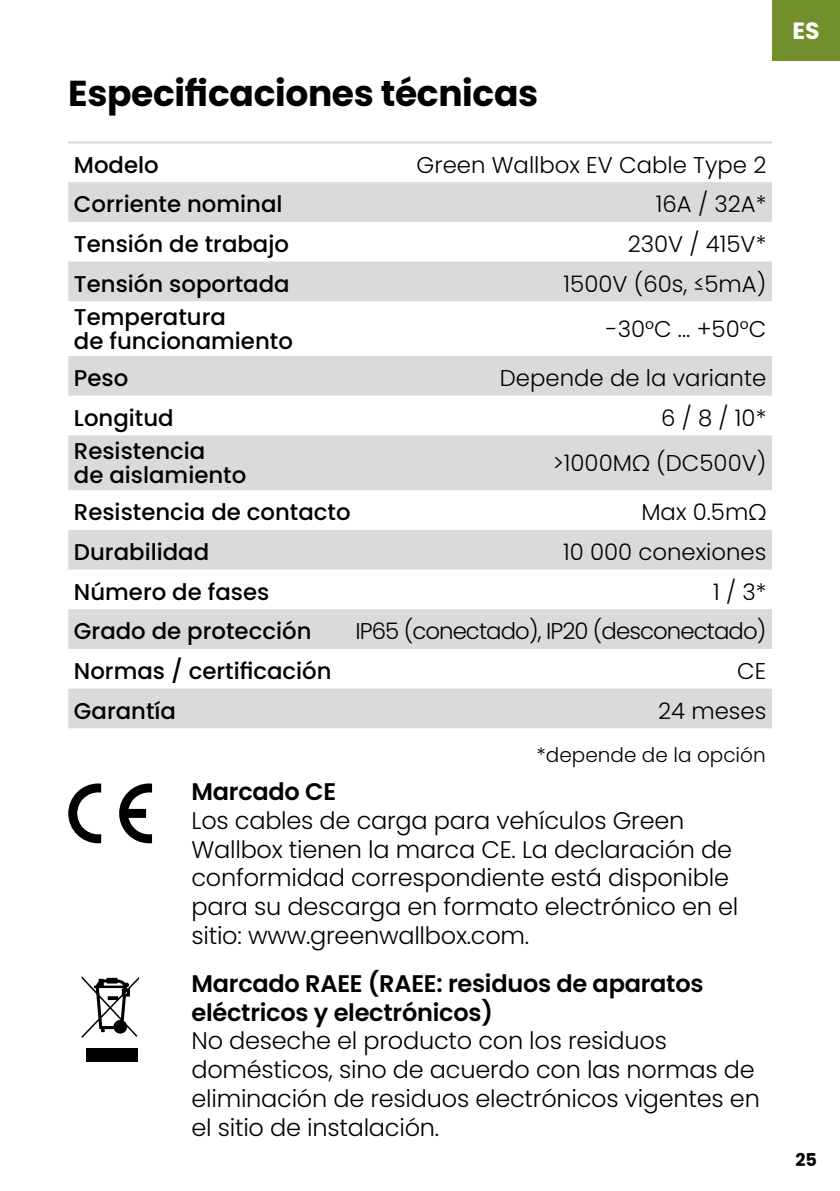
<style>
.page{position:relative;width:840px;height:1191px;background:#fff}
.page>*{position:absolute;margin:0;border:0;box-sizing:border-box;transform-origin:0 0}
.t1{font:700 36px "Poppins";letter-spacing:-.01em;color:#000}
.t2{font:300 24px/28.8px "Poppins";letter-spacing:-.01em;color:#000}
.t3{font:600 24px/28.8px "Poppins";letter-spacing:-.01em;color:#000}
.t4{font:700 23.6px "Poppins";color:#fff}
.t5{font:500 22.8px/24px "Poppins";color:#000}
.t6{font:300 22.8px "Poppins";color:#000}
.t7{font:300 22.8px "Poppins";letter-spacing:-.04em;color:#000}
.t8{font:300 20px "Poppins";color:#000}
.t9{font:700 17.6px "Poppins";color:#000}
</style>
<div class="page">
<div style="left:771px;top:0;width:68px;height:61px;background:#71902b"></div>
<div style="left:68px;top:182px;width:703px;height:40px;background:#dadada"></div>
<svg style="left:68px;top:261px;width:703px;height:467px;fill:#dadada"></svg>
<hr style="left:68px;top:141px;width:285px;height:2px;background:#dadada">
<hr style="left:353px;top:141px;width:418px;height:2px;background:#dadada">
<svg style="left:68px;top:783px;width:33px;height:60px"></svg>
<svg style="left:119px;top:783px;width:33px;height:60px"></svg>
<div style="left:86px;top:1048px;width:51px;height:13px;background:#000"></div>
<svg style="left:81px;top:976px;width:58px;height:61px"></svg>
<h1 class="t1" style="left:68px;top:72px;width:471px">Especificaciones técnicas</h1>
<p class="t5" style="left:74px;top:153px;width:86px">Modelo</p>
<p class="t6" style="left:416px;top:152px;width:351px">Green Wallbox EV Cable Type 2</p>
<p class="t5" style="left:74px;top:192px;width:210px">Corriente nominal</p>
<p class="t6" style="left:655px;top:191px;width:112px">16A / 32A*</p>
<p class="t5" style="left:74px;top:232px;width:216px">Tensión de trabajo</p>
<p class="t6" style="left:627px;top:231px;width:140px">230V / 415V*</p>
<p class="t5" style="left:74px;top:272px;width:217px">Tensión soportada</p>
<p class="t6" style="left:563px;top:270px;width:204px">1500V (60s, ≤5mA)</p>
<p class="t5" style="left:74px;top:305px;width:220px">Temperatura<br>de funcionamiento</p>
<p class="t6" style="left:605px;top:316px;width:162px">-30°C ... +50°C</p>
<p class="t5" style="left:74px;top:366px;width:56px">Peso</p>
<p class="t6" style="left:499px;top:365px;width:268px">Depende de la variante</p>
<p class="t5" style="left:74px;top:406px;width:101px">Longitud</p>
<p class="t6" style="left:660px;top:404px;width:107px">6 / 8 / 10*</p>
<p class="t5" style="left:74px;top:439px;width:174px">Resistencia<br>de aislamiento</p>
<p class="t6" style="left:552px;top:450px;width:215px">&gt;1000MΩ (DC500V)</p>
<p class="t5" style="left:74px;top:500px;width:278px">Resistencia de contacto</p>
<p class="t6" style="left:641px;top:499px;width:126px">Max 0.5mΩ</p>
<p class="t5" style="left:74px;top:540px;width:137px">Durabilidad</p>
<p class="t6" style="left:562px;top:539px;width:205px">10 000 conexiones</p>
<p class="t5" style="left:74px;top:580px;width:197px">Número de fases</p>
<p class="t6" style="left:712px;top:578px;width:55px">1 / 3*</p>
<p class="t5" style="left:74px;top:619px;width:239px">Grado de protección</p>
<p class="t7" style="left:355px;top:618px;width:412px">IP65 (conectado), IP20 (desconectado)</p>
<p class="t5" style="left:74px;top:659px;width:259px">Normas / certificación</p>
<p class="t6" style="left:736px;top:658px;width:31px">CE</p>
<p class="t5" style="left:74px;top:699px;width:104px">Garantía</p>
<p class="t6" style="left:657px;top:697px;width:110px">24 meses</p>
<p class="t8" style="left:536px;top:743px;width:230px">*depende de la opción</p>
<p class="t3" style="left:191px;top:777px;width:146px">Marcado CE</p>
<p class="t2" style="left:191px;top:806px;width:548px">Los cables de carga para vehículos Green Wallbox tienen la marca CE. La declaración de conformidad correspondiente está disponible para su descarga en formato electrónico en el sitio: www.greenwallbox.com.</p>
<p class="t3" style="left:191px;top:969px;width:513px">Marcado RAEE (RAEE: residuos de aparatos eléctricos y electrónicos)</p>
<p class="t2" style="left:191px;top:1026px;width:569px">No deseche el producto con los residuos domésticos, sino de acuerdo con las normas de eliminación de residuos electrónicos vigentes en el sitio de instalación.</p>
<p class="t4" style="left:792px;top:17px;width:29px">ES</p>
<p class="t9" style="left:794px;top:1149px;width:23px">25</p>
</div>
